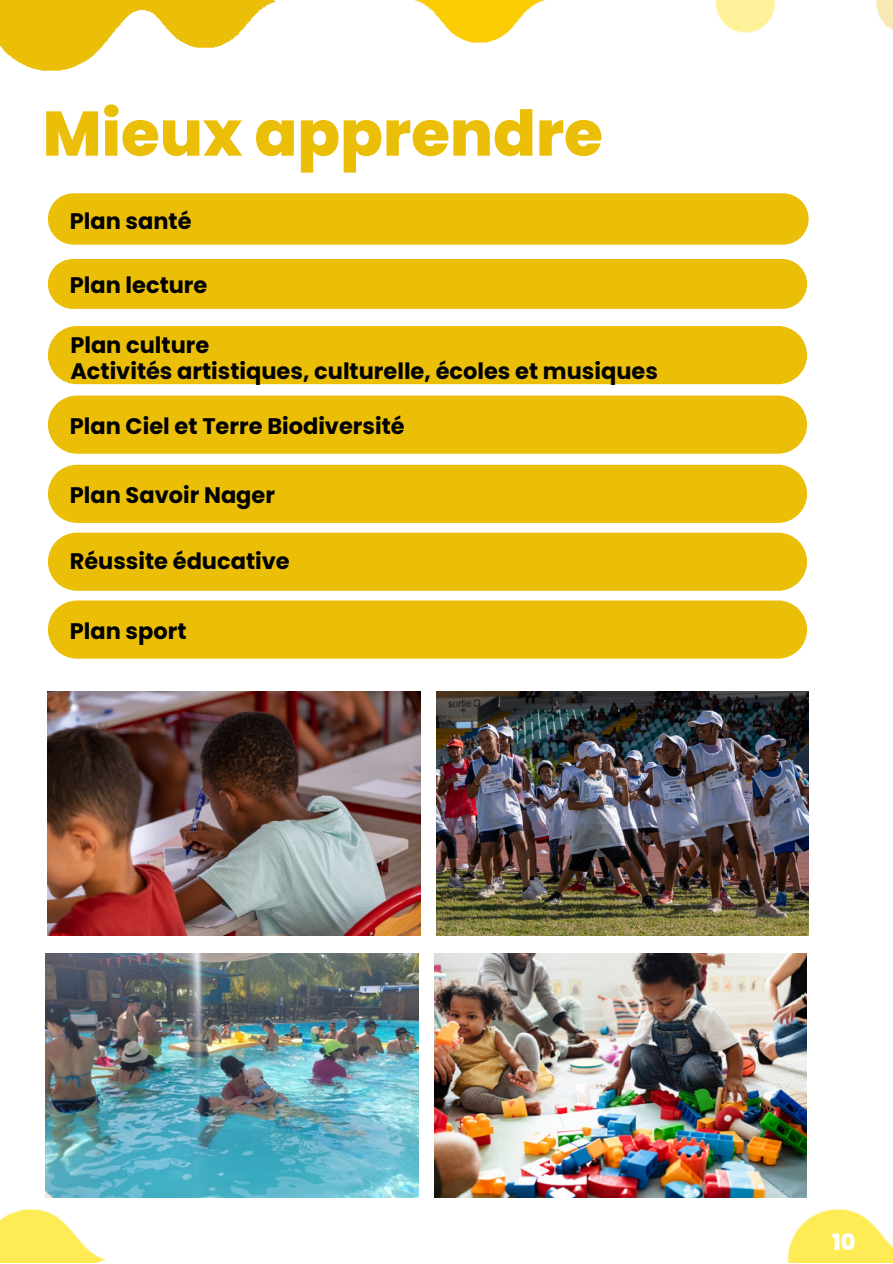
<style>
.page{position:relative;width:893px;height:1264px;background:#fff}
.page>*{position:absolute;margin:0;border:0;box-sizing:border-box;transform-origin:0 0}
.t1{font:800 63px "Poppins";color:#ebbf08}
.t2{font:700 22.5px "Poppins";color:#000}
.t3{font:800 22.5px "Poppins";color:#fff}
</style>
<div class="page">
<img style="left:0;top:0;width:277px;height:71px">
<img style="left:414px;top:0;width:131px;height:43px">
<img style="left:615px;top:1145px;width:277px;height:117px">
<img style="left:0;top:1145px;width:277px;height:117px">
<img style="left:715px;top:0;width:177px;height:33px">
<img style="left:48px;top:691px;width:372px;height:244px">
<img style="left:436px;top:691px;width:372px;height:244px">
<div style="left:48px;top:193px;width:760px;height:52px;background:#ebbf08"></div>
<div style="left:48px;top:259px;width:759px;height:50px;background:#ebbf08"></div>
<div style="left:48px;top:326px;width:759px;height:58px;background:#ebbf08"></div>
<div style="left:48px;top:395px;width:759px;height:58px;background:#ebbf08"></div>
<div style="left:48px;top:465px;width:759px;height:58px;background:#ebbf08"></div>
<div style="left:48px;top:532px;width:759px;height:59px;background:#ebbf08"></div>
<div style="left:48px;top:600px;width:759px;height:58px;background:#ebbf08"></div>
<img style="left:46px;top:953px;width:372px;height:244px">
<img style="left:434px;top:953px;width:372px;height:244px">
<p class="t1" style="left:43px;top:89px;width:561px">Mieux apprendre</p>
<p class="t2" style="left:70px;top:205px;width:123px">Plan santé</p>
<p class="t2" style="left:70px;top:269px;width:139px">Plan lecture</p>
<p class="t2" style="left:70px;top:329px;width:140px">Plan culture</p>
<p class="t2" style="left:70px;top:355px;width:589px">Activités artistiques, culturelle, écoles et musiques</p>
<p class="t2" style="left:70px;top:410px;width:336px">Plan Ciel et Terre Biodiversité</p>
<p class="t2" style="left:70px;top:479px;width:207px">Plan Savoir Nager</p>
<p class="t2" style="left:70px;top:546px;width:221px">Réussite éducative</p>
<p class="t2" style="left:70px;top:615px;width:118px">Plan sport</p>
<p class="t3" style="left:832px;top:1226px;width:25px">10</p>
</div>
